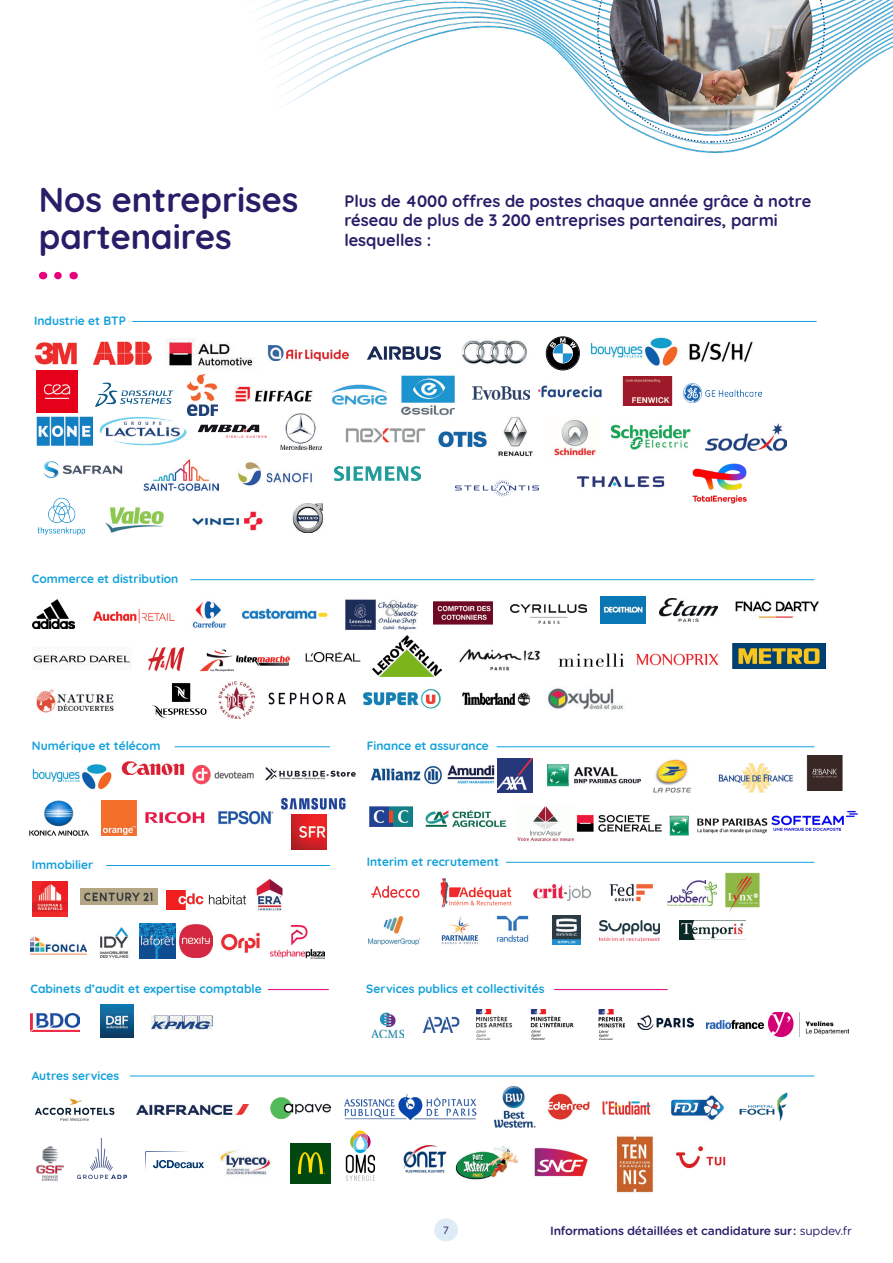
<style>
.page{position:relative;width:893px;height:1263px;background:#fff}
.page>*{position:absolute;margin:0;border:0;box-sizing:border-box;transform-origin:0 0}
.t1{font:700 34.5px/37.5px "Quicksand";color:#281d67}
.t2{font:700 16.5px/19.8px "Quicksand";color:#281d67}
.t3{font:700 12px "Quicksand";color:#12a0db}
.t4{font:500 12px "Gotham Rounded";letter-spacing:-.02em;color:#281d67}
.t5{font:10.5px "Gotham Rounded";color:#281d67}
.s1{font-weight:400}
</style>
<div class="page">
<svg style="left:32px;top:271px;width:78px;height:508px"></svg>
<img style="left:253px;top:0;width:640px;height:153px">
<svg style="left:58px;top:272px;width:8px;height:7px"></svg>
<img style="left:34px;top:341px;width:43px;height:24px">
<img style="left:92px;top:341px;width:60px;height:24px">
<img style="left:166px;top:338px;width:87px;height:30px">
<img style="left:447px;top:765px;width:48px;height:19px">
<img style="left:547px;top:764px;width:94px;height:23px">
<img style="left:462px;top:340px;width:65px;height:24px">
<img style="left:718px;top:764px;width:75px;height:29px">
<img style="left:806px;top:756px;width:37px;height:34px">
<img style="left:33px;top:761px;width:79px;height:29px">
<img style="left:689px;top:341px;width:64px;height:21px">
<img style="left:121px;top:761px;width:64px;height:13px">
<img style="left:81px;top:889px;width:76px;height:15px">
<img style="left:370px;top:807px;width:42px;height:19px">
<img style="left:187px;top:374px;width:31px;height:42px">
<img style="left:235px;top:386px;width:78px;height:16px">
<img style="left:256px;top:879px;width:27px;height:32px">
<img style="left:401px;top:375px;width:54px;height:41px">
<img style="left:609px;top:883px;width:44px;height:19px">
<img style="left:31px;top:936px;width:56px;height:19px">
<img style="left:667px;top:881px;width:49px;height:25px">
<img style="left:36px;top:417px;width:57px;height:29px">
<img style="left:140px;top:923px;width:35px;height:35px">
<img style="left:725px;top:872px;width:35px;height:40px">
<img style="left:440px;top:878px;width:72px;height:30px">
<img style="left:101px;top:800px;width:35px;height:36px">
<img style="left:220px;top:932px;width:40px;height:21px">
<img style="left:441px;top:916px;width:38px;height:28px">
<img style="left:455px;top:479px;width:84px;height:18px">
<img style="left:498px;top:417px;width:35px;height:39px">
<img style="left:552px;top:916px;width:28px;height:28px">
<img style="left:292px;top:815px;width:34px;height:34px">
<img style="left:576px;top:814px;width:86px;height:18px">
<img style="left:599px;top:920px;width:61px;height:20px">
<img style="left:679px;top:920px;width:67px;height:20px">
<img style="left:692px;top:463px;width:55px;height:41px">
<img style="left:371px;top:885px;width:49px;height:13px">
<img style="left:533px;top:884px;width:58px;height:17px">
<img style="left:653px;top:759px;width:39px;height:34px">
<img style="left:99px;top:417px;width:87px;height:29px">
<img style="left:368px;top:917px;width:52px;height:28px">
<img style="left:280px;top:413px;width:42px;height:36px">
<img style="left:180px;top:924px;width:33px;height:33px">
<img style="left:345px;top:428px;width:81px;height:15px">
<img style="left:438px;top:431px;width:49px;height:17px">
<img style="left:496px;top:915px;width:33px;height:27px">
<img style="left:145px;top:812px;width:60px;height:12px">
<img style="left:36px;top:454px;width:87px;height:31px">
<img style="left:143px;top:459px;width:75px;height:33px">
<img style="left:281px;top:797px;width:65px;height:13px">
<img style="left:576px;top:476px;width:89px;height:12px">
<img style="left:103px;top:505px;width:61px;height:30px">
<img style="left:192px;top:511px;width:71px;height:20px">
<img style="left:292px;top:503px;width:32px;height:30px">
<div style="left:546px;top:337px;width:33px;height:33px;background:#2a292c;border-radius:50%"></div>
<div style="left:546px;top:337px;width:34px;height:33px;border:1px solid #151418;border-radius:50%"></div>
<svg style="left:547px;top:337px;width:32px;height:33px"></svg>
<svg style="left:550px;top:338px;width:27px;height:25px"></svg>
<img style="left:237px;top:462px;width:76px;height:25px">
<img style="left:554px;top:420px;width:43px;height:36px">
<img style="left:610px;top:424px;width:81px;height:26px">
<img style="left:706px;top:424px;width:80px;height:26px">
<hr style="left:132px;top:321px;width:685px;height:1px;background:#12a0db">
<hr style="left:175px;top:746px;width:155px;height:1px;background:#12a0db">
<hr style="left:106px;top:865px;width:224px;height:1px;background:#12a0db">
<hr style="left:506px;top:862px;width:308px;height:1px;background:#12a0db">
<hr style="left:497px;top:746px;width:317px;height:1px;background:#12a0db">
<img style="left:152px;top:683px;width:55px;height:35px">
<img style="left:268px;top:692px;width:78px;height:13px">
<img style="left:32px;top:600px;width:43px;height:28px">
<img style="left:91px;top:605px;width:84px;height:19px">
<img style="left:510px;top:604px;width:77px;height:19px">
<img style="left:601px;top:596px;width:44px;height:27px">
<img style="left:659px;top:598px;width:59px;height:23px">
<img style="left:735px;top:601px;width:84px;height:17px">
<img style="left:33px;top:647px;width:97px;height:23px">
<img style="left:149px;top:647px;width:35px;height:23px">
<img style="left:200px;top:649px;width:91px;height:23px">
<img style="left:305px;top:652px;width:56px;height:11px">
<img style="left:346px;top:599px;width:72px;height:32px">
<img style="left:459px;top:648px;width:82px;height:23px">
<img style="left:558px;top:653px;width:67px;height:14px">
<img style="left:636px;top:653px;width:83px;height:13px">
<img style="left:33px;top:685px;width:81px;height:31px">
<img style="left:548px;top:688px;width:75px;height:22px">
<img style="left:218px;top:682px;width:37px;height:37px">
<img style="left:363px;top:689px;width:78px;height:20px">
<hr style="left:190px;top:579px;width:624px;height:1px;background:#12a0db">
<img style="left:192px;top:601px;width:34px;height:27px">
<img style="left:242px;top:608px;width:86px;height:11px">
<img style="left:434px;top:601px;width:59px;height:24px">
<img style="left:462px;top:692px;width:69px;height:14px">
<img style="left:35px;top:1098px;width:80px;height:23px">
<img style="left:136px;top:1105px;width:112px;height:9px">
<img style="left:455px;top:1146px;width:64px;height:34px">
<img style="left:671px;top:1095px;width:53px;height:25px">
<img style="left:602px;top:1101px;width:49px;height:14px">
<img style="left:534px;top:1147px;width:54px;height:30px">
<img style="left:271px;top:1097px;width:60px;height:22px">
<div style="left:290px;top:1143px;width:41px;height:40px;background:#004710"></div>
<svg style="left:298px;top:1152px;width:27px;height:22px"></svg>
<img style="left:494px;top:1086px;width:41px;height:41px">
<img style="left:547px;top:1093px;width:43px;height:27px">
<img style="left:616px;top:1136px;width:37px;height:57px">
<img style="left:676px;top:1146px;width:50px;height:23px">
<hr style="left:130px;top:1076px;width:684px;height:1px;background:#12a0db">
<img style="left:370px;top:765px;width:72px;height:20px">
<img style="left:498px;top:758px;width:34px;height:34px">
<img style="left:33px;top:882px;width:34px;height:35px">
<img style="left:425px;top:810px;width:82px;height:18px">
<img style="left:271px;top:926px;width:54px;height:33px">
<img style="left:100px;top:927px;width:29px;height:31px">
<img style="left:334px;top:467px;width:86px;height:13px">
<img style="left:622px;top:377px;width:51px;height:29px">
<img style="left:538px;top:385px;width:64px;height:13px">
<img style="left:198px;top:425px;width:69px;height:13px">
<img style="left:332px;top:384px;width:55px;height:21px">
<img style="left:268px;top:345px;width:81px;height:16px">
<img style="left:591px;top:337px;width:87px;height:29px">
<img style="left:684px;top:383px;width:78px;height:19px">
<img style="left:35px;top:496px;width:53px;height:40px">
<img style="left:367px;top:346px;width:74px;height:14px">
<img style="left:96px;top:383px;width:78px;height:24px">
<hr style="left:268px;top:989px;width:61px;height:1px;background:#e6007d">
<img style="left:31px;top:1013px;width:48px;height:19px">
<img style="left:151px;top:1015px;width:62px;height:14px">
<img style="left:101px;top:1004px;width:32px;height:33px">
<hr style="left:554px;top:989px;width:114px;height:1px;background:#e6007d">
<img style="left:637px;top:1015px;width:56px;height:15px">
<img style="left:476px;top:1009px;width:36px;height:31px">
<img style="left:598px;top:1009px;width:27px;height:31px">
<img style="left:423px;top:1017px;width:36px;height:16px">
<img style="left:372px;top:1012px;width:31px;height:25px">
<img style="left:530px;top:1010px;width:44px;height:30px">
<img style="left:707px;top:1020px;width:56px;height:9px">
<div style="left:434px;top:1218px;width:24px;height:23px;background:#deecf8;border-radius:50%"></div>
<img style="left:739px;top:1092px;width:49px;height:29px">
<img style="left:265px;top:767px;width:91px;height:14px">
<img style="left:192px;top:764px;width:62px;height:21px">
<img style="left:732px;top:643px;width:93px;height:26px">
<img style="left:36px;top:371px;width:41px;height:41px">
<img style="left:472px;top:386px;width:57px;height:14px">
<img style="left:373px;top:635px;width:69px;height:42px">
<img style="left:218px;top:811px;width:55px;height:14px">
<img style="left:29px;top:800px;width:60px;height:36px">
<img style="left:669px;top:815px;width:99px;height:21px">
<img style="left:517px;top:807px;width:58px;height:35px">
<img style="left:771px;top:810px;width:87px;height:21px">
<img style="left:167px;top:890px;width:78px;height:20px">
<img style="left:768px;top:1012px;width:80px;height:24px">
<img style="left:344px;top:1094px;width:133px;height:27px">
<svg style="left:145px;top:1151px;width:59px;height:18px"></svg>
<img style="left:219px;top:1149px;width:52px;height:26px">
<img style="left:77px;top:1139px;width:49px;height:40px">
<img style="left:36px;top:1146px;width:28px;height:35px">
<svg style="left:346px;top:1130px;width:29px;height:51px"></svg>
<img style="left:404px;top:1145px;width:43px;height:28px">
<img style="left:596px;top:0;width:230px;height:143px">
<h1 class="t1" style="left:39px;top:178px;width:261px">Nos entreprises partenaires</h1>
<p class="t3" style="left:34px;top:311px;width:93px">Industrie et BTP</p>
<h2 class="t2" style="left:344px;top:189px;width:468px">Plus de 4000 offres de postes chaque année grâce à notre réseau de plus de 3 200 entreprises partenaires, parmi lesquelles :</h2>
<p class="t3" style="left:32px;top:569px;width:148px">Commerce et distribution</p>
<p class="t3" style="left:32px;top:736px;width:130px">Numérique et télécom</p>
<p class="t3" style="left:367px;top:736px;width:124px">Finance et assurance</p>
<p class="t3" style="left:32px;top:855px;width:63px">Immobilier</p>
<p class="t3" style="left:367px;top:852px;width:134px">Interim et recrutement</p>
<p class="t3" style="left:31px;top:979px;width:233px">Cabinets d’audit et expertise comptable</p>
<p class="t3" style="left:366px;top:979px;width:180px">Services publics et collectivités</p>
<p class="t3" style="left:32px;top:1065px;width:89px">Autres services</p>
<p class="t5" style="left:443px;top:1223px;width:8px">7</p>
<p class="t4" style="left:550px;top:1222px;width:303px">Informations détaillées et candidature sur : <span class="s1">supdev.fr</span></p>
</div>
